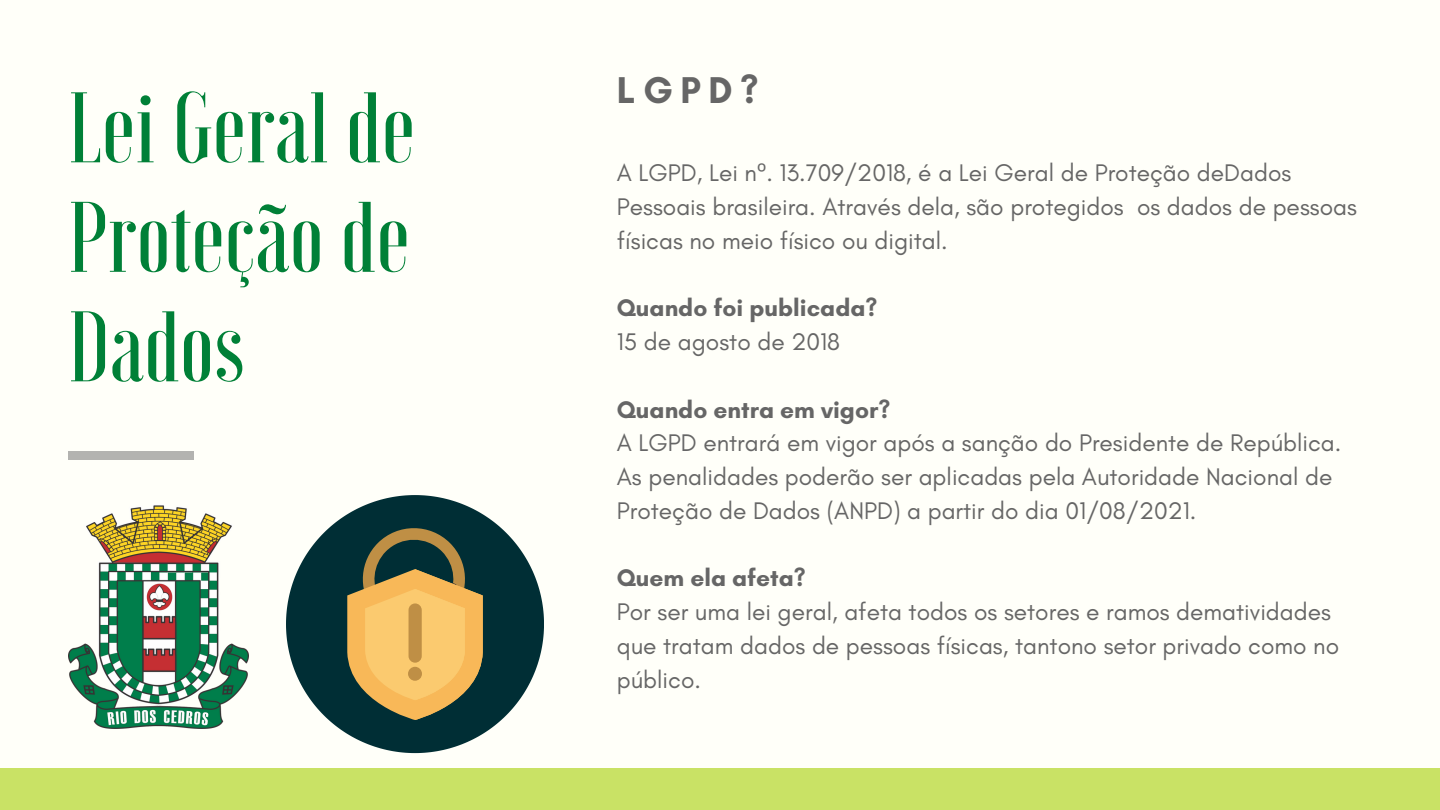
<style>
.page{position:relative;width:1440px;height:810px;background:#fffff9}
.page>*{position:absolute;margin:0;border:0;box-sizing:border-box;transform-origin:0 0}
.t1{font:500 100px/109.5px "Voga";color:#008037;text-align:justify}
.t2{font:700 38px "Glacial Indifference";color:#666}
.t3{font:24.5px/33.8px "Glacial Indifference";color:#666}
.t4{font:700 24.5px "Glacial Indifference";color:#666}
.s1{font-family:"Noto Sans"}
</style>
<div class="page">
<div style="left:0;top:768px;width:1440px;height:42px;background:#c9e265"></div>
<div style="left:68px;top:451px;width:125px;height:8px;background:#b3b3b0"></div>
<svg style="left:286px;top:495px;width:258px;height:258px;fill:#002e35"></svg>
<svg style="left:347px;top:523px;width:136px;height:197px;background:#9f8b51"></svg>
<div style="left:409px;top:603px;width:13px;height:60px;background:#bf8f45;border-radius:7px"></div>
<div style="left:408px;top:667px;width:14px;height:14px;background:#bf8f45;border-radius:50%"></div>
<img style="left:68px;top:505px;width:180px;height:224px">
<h1 class="t1" style="left:68px;top:73px;width:348px">Lei Geral de Proteção de Dados</h1>
<h2 class="t2" style="left:617px;top:67px;width:143px">LGPD?</h2>
<p class="t3" style="left:617px;top:156px;width:742px">A LGPD, Lei n<span class="s1">º</span>. 13.709/2018, é a Lei Geral de Proteção deDados<br>Pessoais brasileira. Através dela, são protegidos os dados de pessoas físicas no meio físico ou digital.</p>
<p class="t4" style="left:617px;top:293px;width:262px">Quando foi publicada?</p>
<p class="t3" style="left:617px;top:325px;width:225px">15 de agosto de 2018</p>
<p class="t4" style="left:617px;top:394px;width:275px">Quando entra em vigor?</p>
<p class="t3" style="left:617px;top:426px;width:726px">A LGPD entrará em vigor após a sanção do Presidente de República.<br>As penalidades poderão ser aplicadas pela Autoridade Nacional de<br>Proteção de Dados (ANPD) a partir do dia 01/08/2021.</p>
<p class="t4" style="left:617px;top:563px;width:190px">Quem ela afeta?</p>
<p class="t3" style="left:617px;top:595px;width:724px">Por ser uma lei geral, afeta todos os setores e ramos dematividades que tratam dados de pessoas físicas, tantono setor privado como no público.</p>
</div>
